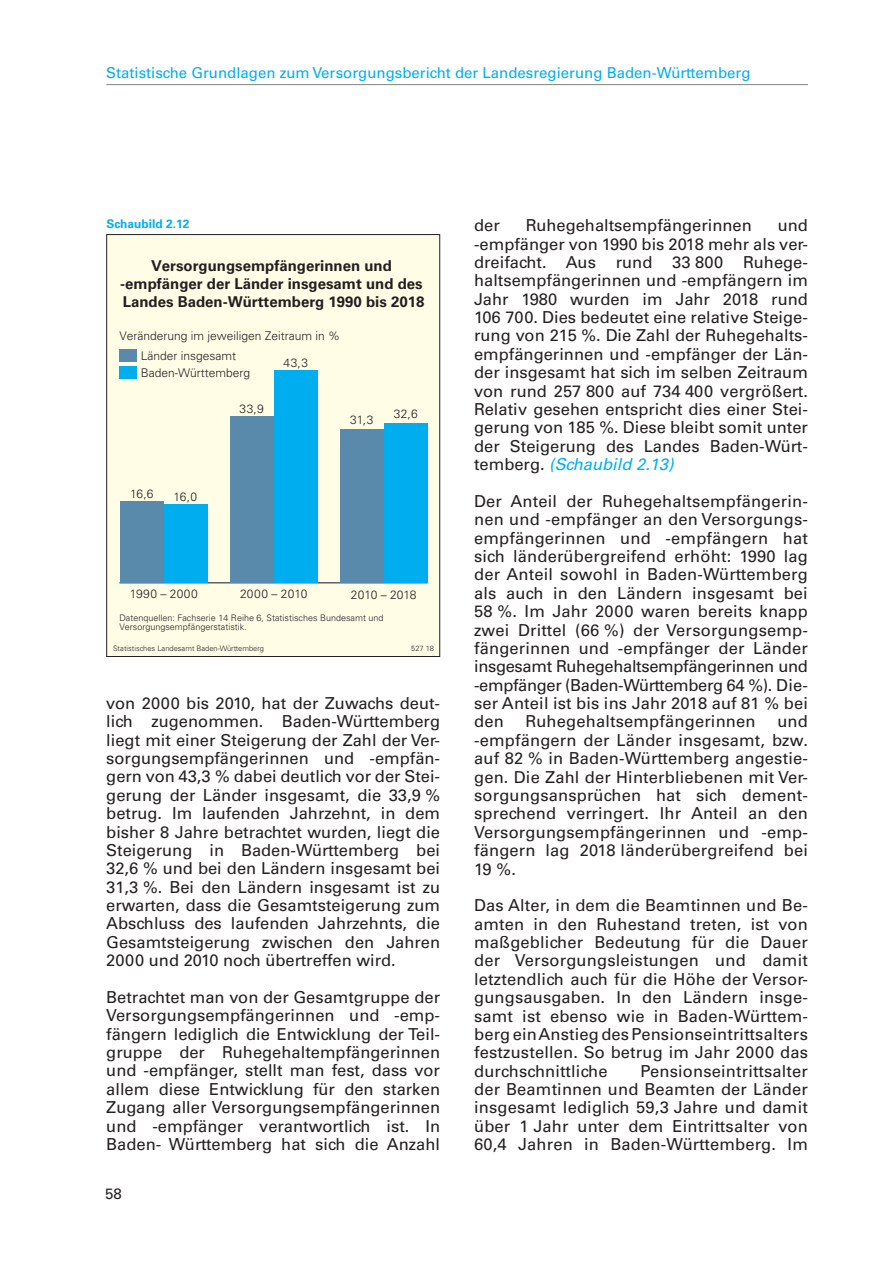
<style>
.page{position:relative;width:893px;height:1263px;background:#fff}
.page>*{position:absolute;margin:0;border:0;box-sizing:border-box;transform-origin:0 0}
.t1{font:16.5px/18.5px "Univers";color:#231f20;text-align:justify}
.t2{font:700 15px/18px "Univers";color:#231f20;text-align:center}
.t3{font:15px "Univers";color:#00aeef}
.t4{font:15px "Univers";color:#231f20}
.t5{font:300 12px/17.9px "Univers";color:#231f20}
.t6{font:700 12px "Univers";color:#00aeef}
.t7{font:300 12px "Univers";letter-spacing:.045em;color:#231f20}
.t8{font:300 9px/9px "Univers";color:#231f20}
.t9{font:300 7.5px "Univers";color:#231f20}
.s1{font-style:italic;color:#00aeef}
</style>
<div class="page">
<hr style="left:106px;top:84px;width:702px;height:1px;background:#808285">
<div style="left:107px;top:235px;width:333px;height:421px;background:#fffde5"></div>
<div style="left:120px;top:349px;width:17px;height:12px;background:#598aac"></div>
<div style="left:120px;top:367px;width:17px;height:12px;background:#00aeef"></div>
<hr style="left:119px;top:582px;width:309px;height:1px;background:#231f20">
<div style="left:164px;top:504px;width:44px;height:78px;background:#00aeef"></div>
<div style="left:120px;top:501px;width:44px;height:81px;background:#598aac"></div>
<div style="left:274px;top:370px;width:44px;height:212px;background:#00aeef"></div>
<div style="left:230px;top:416px;width:44px;height:166px;background:#598aac"></div>
<div style="left:384px;top:423px;width:44px;height:159px;background:#00aeef"></div>
<div style="left:340px;top:429px;width:44px;height:153px;background:#598aac"></div>
<div style="left:106px;top:234px;width:334px;height:423px;border:1px solid #231f20"></div>
<p class="t3" style="left:106px;top:64px;width:646px">Statistische Grundlagen zum Versorgungsbericht der Landesregierung Baden-Württemberg</p>
<p class="t6" style="left:106px;top:216px;width:85px">Schaubild 2.12</p>
<p class="t2" style="left:120px;top:257px;width:306px">Versorgungsempfängerinnen und -empfänger der Länder insgesamt und des<br>Landes Baden-Württemberg 1990 bis 2018</p>
<p class="t5" style="left:119px;top:327px;width:222px">Veränderung im jeweiligen Zeitraum in %</p>
<p class="t5" style="left:141px;top:346px;width:111px">Länder insgesamt<br>Baden-Württemberg</p>
<p class="t5" style="left:240px;top:399px;width:26px">33,9</p>
<p class="t5" style="left:283px;top:353px;width:26px">43,3</p>
<p class="t5" style="left:130px;top:485px;width:25px">16,6</p>
<p class="t5" style="left:174px;top:488px;width:25px">16,0</p>
<p class="t5" style="left:350px;top:411px;width:25px">31,3</p>
<p class="t5" style="left:394px;top:405px;width:25px">32,6</p>
<p class="t7" style="left:130px;top:587px;width:70px">1990 – 2000</p>
<p class="t5" style="left:240px;top:585px;width:69px">2000 – 2010</p>
<p class="t5" style="left:351px;top:586px;width:67px">2010 – 2018</p>
<p class="t8" style="left:119px;top:613px;width:266px">Datenquellen: Fachserie 14 Reihe 6, Statistisches Bundesamt und<br>Versorgungsempfängerstatistik.</p>
<p class="t9" style="left:113px;top:644px;width:153px">Statistisches Landesamt Baden-Württemberg</p>
<p class="t9" style="left:411px;top:644px;width:24px">527 18</p>
<p class="t1" style="left:106px;top:694px;width:335px">von 2000 bis 2010, hat der Zuwachs deut&shy;lich zugenommen. Baden-Württemberg liegt mit einer Steigerung der Zahl der Ver&shy;sorgungsempfängerinnen und -empfän&shy;gern von 43,3 % dabei deutlich vor der Stei&shy;gerung der Länder insgesamt, die 33,9 % betrug. Im laufenden Jahrzehnt, in dem bisher 8 Jahre betrachtet wurden, liegt die Steigerung in Baden-Württemberg bei 32,6 % und bei den Ländern insgesamt bei 31,3 %. Bei den Ländern insgesamt ist zu erwarten, dass die Gesamtsteigerung zum Abschluss des laufenden Jahrzehnts, die Gesamtsteigerung zwischen den Jahren 2000 und 2010 noch übertreffen wird.</p>
<p class="t1" style="left:106px;top:988px;width:335px">Betrachtet man von der Gesamtgruppe der Versorgungsempfängerinnen und -emp&shy;fängern lediglich die Entwicklung der Teil&shy;gruppe der Ruhegehaltempfängerinnen und -empfänger, stellt man fest, dass vor allem diese Entwicklung für den starken Zugang aller Versorgungsempfängerinnen und -empfänger verantwortlich ist. In Baden- Württemberg hat sich die Anzahl</p>
<p class="t4" style="left:105px;top:1185px;width:18px">58</p>
<p class="t1" style="left:474px;top:216px;width:27px">der</p>
<p class="t1" style="left:526px;top:216px;width:228px">Ruhegehaltsempfängerinnen</p>
<p class="t1" style="left:474px;top:216px;width:335px;text-indent:304px">und -empfänger von 1990 bis 2018 mehr als ver&shy;dreifacht. Aus rund 33 800 Ruhege&shy;haltsempfängerinnen und -empfängern im Jahr 1980 wurden im Jahr 2018 rund 106 700. Dies bedeutet eine relative Steige&shy;rung von 215 %. Die Zahl der Ruhegehalts‑ empfängerinnen und -empfänger der Län&shy;der insgesamt hat sich im selben Zeitraum von rund 257 800 auf 734 400 vergrößert.<br>Relativ gesehen entspricht dies einer Stei&shy;gerung von 185 %. Diese bleibt somit unter der Steigerung des Landes Baden-Würt&shy;temberg. <span class="s1">(Schaubild 2.13)</span></p>
<p class="t1" style="left:474px;top:492px;width:335px">Der Anteil der Ruhegehaltsempfängerin&shy;nen und -empfänger an den Versorgungs&shy;empfängerinnen und -empfängern hat sich länderübergreifend erhöht: 1990 lag der Anteil sowohl in Baden-Württemberg als auch in den Ländern insgesamt bei 58 %. Im Jahr 2000 waren bereits knapp zwei Drittel (66 %) der Versorgungsemp&shy;fängerinnen und -empfänger der Länder insgesamt Ruhegehaltsempfängerinnen und -empfänger (Baden-Württemberg 64 %). Die&shy;ser Anteil ist bis ins Jahr 2018 auf 81 % bei den</p>
<p class="t1" style="left:525px;top:712px;width:232px">Ruhegehaltsempfängerinnen</p>
<p class="t1" style="left:474px;top:712px;width:335px;text-indent:303px">und -empfängern der Länder insgesamt, bzw. auf 82 % in Baden-Württemberg angestie&shy;gen. Die Zahl der Hinterbliebenen mit Ver&shy;sorgungsansprüchen hat sich dement&shy;sprechend verringert. Ihr Anteil an den Versorgungsempfängerinnen und -emp&shy;fängern lag 2018 länderübergreifend bei 19 %.</p>
<p class="t1" style="left:474px;top:896px;width:335px">Das Alter, in dem die Beamtinnen und Be&shy;amten in den Ruhestand treten, ist von maßgeblicher Bedeutung für die Dauer der Versorgungsleistungen und damit letztendlich auch für die Höhe der Versor&shy;gungsausgaben. In den Ländern insge&shy;samt ist ebenso wie in Baden-Württem&shy;berg ein Anstieg des Pensionseintrittsalters festzustellen. So betrug im Jahr 2000 das durchschnittliche</p>
<p class="t1" style="left:474px;top:1062px;width:335px;text-indent:166px">Pensionseintrittsalter der Beamtinnen und Beamten der Länder insgesamt lediglich 59,3 Jahre und damit über 1 Jahr unter dem Eintrittsalter von 60,4 Jahren in Baden-Württemberg. Im</p>
</div>
